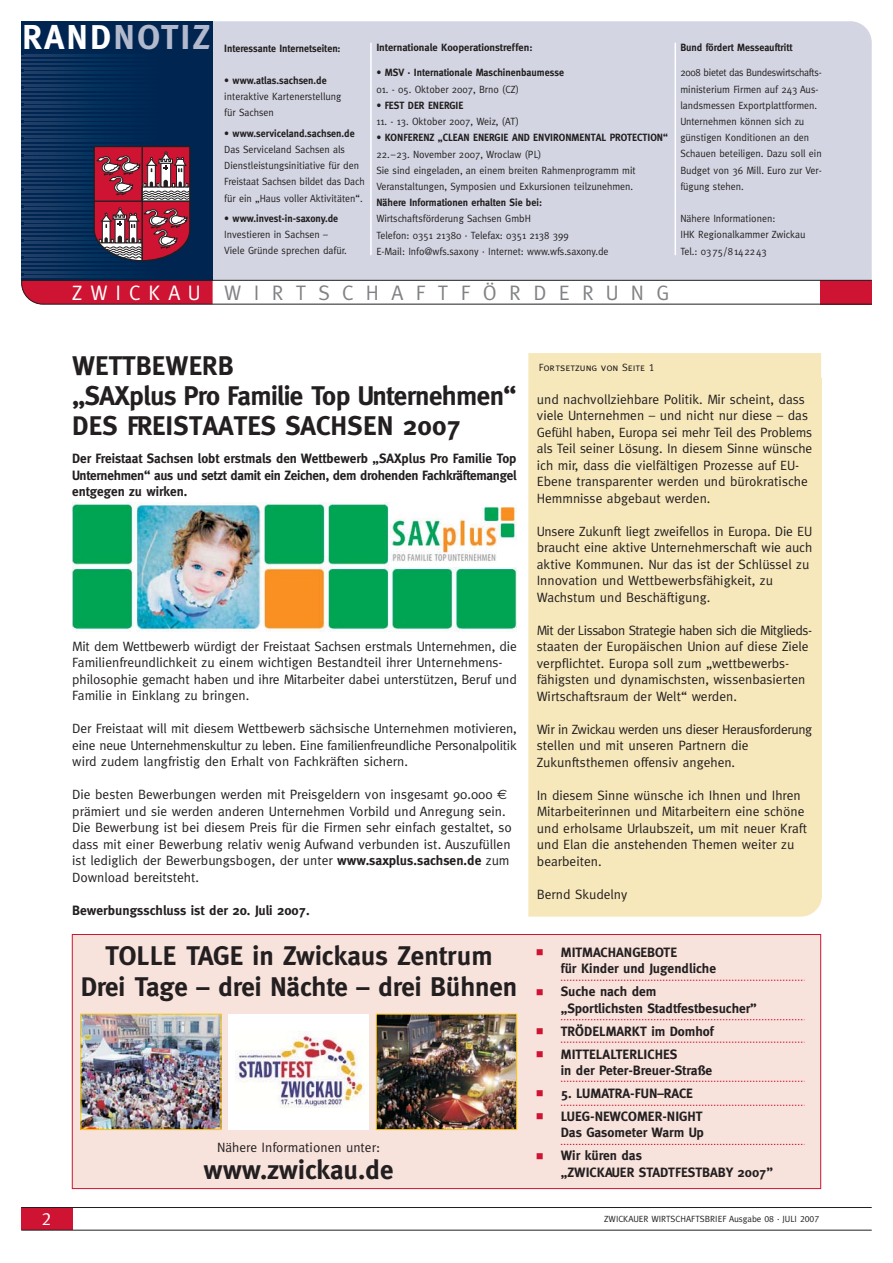
<style>
.page{position:relative;width:893px;height:1263px;background:#fff}
.page>*{position:absolute;margin:0;border:0;box-sizing:border-box;transform-origin:0 0}
.t1{font:700 34.5px "Meta";letter-spacing:.065em;color:#b3b9cc}
.t2{font:700 27px/31.2px "Meta";letter-spacing:-.005em;color:#231f20;text-align:center}
.t3{font:700 27px/30px "Meta";letter-spacing:-.025em;color:#231f20}
.t4{font:21px "Meta";letter-spacing:.585em;color:#808285}
.t5{font:21px "Meta";letter-spacing:.38em;color:#fff}
.t6{font:18px "Meta Caps";color:#fff}
.t7{font:13.5px/16.5px "Meta";color:#231f20}
.t8{font:700 13.5px/16.5px "Meta";color:#231f20}
.t9{font:10.5px/16.2px "Meta";color:#231f20;scale:.95 1}
.t10{font:700 10.5px "Meta";color:#231f20;scale:.95 1}
.t11{font:700 10.5px "Meta";color:#231f20}
.t12{font:10.5px "Meta Caps";color:#231f20}
.t13{font:9px "Meta";color:#231f20}
.s1{color:#fff}
.s2{font-weight:700}
.s3{font-family:"Euro Sans"}
.s4{font-family:"Meta Caps"}
</style>
<div class="page">
<div style="left:213px;top:21px;width:659px;height:34px;background:#d3d6e2"></div>
<div style="left:21px;top:21px;width:192px;height:259px;background:#002551"></div>
<svg style="left:21px;top:55px;width:851px;height:250px"></svg>
<div style="left:21px;top:1207px;width:51px;height:23px;background:#ce1432"></div>
<hr style="left:21px;top:1207px;width:851px;height:1px;background:#231f20">
<hr style="left:21px;top:1230px;width:851px;height:1px;background:#231f20">
<div style="left:528px;top:353px;width:294px;height:564px;background:#f7e8bb"></div>
<img style="left:72px;top:502px;width:445px;height:129px">
<div style="left:72px;top:934px;width:749px;height:255px;background:#f8e2dc;border:1px solid #ce1432"></div>
<div style="left:229px;top:1014px;width:140px;height:116px;background:#fff"></div>
<img style="left:236px;top:1033px;width:127px;height:75px">
<img style="left:83px;top:1016px;width:136px;height:111px">
<img style="left:378px;top:1016px;width:137px;height:111px">
<div style="left:376px;top:1014px;width:141px;height:115px;border:1px solid #ffcb04"></div>
<svg style="left:561px;top:980px;width:243px;height:1px"></svg>
<svg style="left:561px;top:1019px;width:243px;height:1px"></svg>
<svg style="left:561px;top:1042px;width:243px;height:1px"></svg>
<svg style="left:561px;top:1081px;width:243px;height:1px"></svg>
<svg style="left:561px;top:1105px;width:243px;height:1px"></svg>
<svg style="left:561px;top:1144px;width:243px;height:1px"></svg>
<hr style="left:370px;top:43px;width:2px;height:212px;background:#fff">
<hr style="left:675px;top:43px;width:1px;height:212px;background:#fff">
<p class="t1" style="left:22px;top:23px;width:189px"><span class="s1">RAND</span>NOTIZ</p>
<p class="t5" style="left:72px;top:284px;width:130px">ZWICKAU</p>
<p class="t10" style="left:224px;top:44px;width:124px">Interessante Internetseiten:</p>
<p class="t9" style="left:224px;top:73px;width:125px"><span class="s2">• www.atlas.sachsen.de </span>interaktive Kartenerstellung für Sachsen</p>
<p class="t9" style="left:224px;top:126px;width:149px"><span class="s2">• www.serviceland.sachsen.de </span>Das Serviceland Sachsen als Dienstleistungsinitiative für den Freistaat Sachsen bildet das Dach für ein „Haus voller Aktivitäten“.</p>
<p class="t9" style="left:224px;top:211px;width:130px"><span class="s2">• www.invest-in-saxony.de<br></span>Investieren in Sachsen –<br>Viele Gründe sprechen dafür.</p>
<p class="t11" style="left:376px;top:43px;width:158px">Internationale Kooperationstreffen:</p>
<p class="t10" style="left:376px;top:69px;width:199px">• MSV · Internationale Maschinenbaumesse</p>
<p class="t9" style="left:376px;top:82px;width:152px">01. - 05. Oktober 2007, Brno (CZ)</p>
<p class="t10" style="left:376px;top:101px;width:93px">• FEST DER ENERGIE</p>
<p class="t9" style="left:376px;top:114px;width:152px">11. - 13. Oktober 2007, Weiz, (AT)</p>
<p class="t9" style="left:376px;top:130px;width:308px"><span class="s2">• KONFERENZ „CLEAN ENERGIE AND ENVIRONMENTAL PROTECTION“ </span>22.–23. November 2007, Wroclaw (PL)<br>Sie sind eingeladen, an einem breiten Rahmenprogramm mit Veranstaltungen, Symposien und Exkursionen teilzunehmen.<br><span class="s2">Nähere Informationen erhalten Sie bei:<br></span>Wirtschaftsförderung Sachsen GmbH<br>Telefon: 0351 21380 · Telefax: 0351 2138 399<br>E-Mail: Info@wfs.saxony · Internet: www.wfs.saxony.de</p>
<p class="t4" style="left:224px;top:284px;width:446px">WIRTSCHAFTFÖRDERUNG</p>
<p class="t10" style="left:680px;top:43px;width:119px">Bund fördert Messeauftritt</p>
<p class="t9" style="left:680px;top:65px;width:150px">2008 bietet das Bundeswirtschafts&shy;ministerium Firmen auf 243 Aus&shy;landsmessen Exportplattformen.<br>Unternehmen können sich zu günstigen Konditionen an den<br>Schauen beteiligen. Dazu soll ein<br>Budget von 36 Mill. Euro zur Ver&shy;fügung stehen.</p>
<p class="t9" style="left:680px;top:211px;width:133px">Nähere Informationen:<br>IHK Regionalkammer Zwickau<br>Tel.: 0375/8142243</p>
<p class="t2" style="left:72px;top:351px;width:163px">WETTBEWERB</p>
<p class="t12" style="left:539px;top:361px;width:117px">Fortsetzung von Seite 1</p>
<p class="t3" style="left:72px;top:382px;width:446px">„SAXplus Pro Familie Top Unternehmen“<br>DES FREISTAATES SACHSEN 2007</p>
<p class="t8" style="left:72px;top:451px;width:446px;text-align:justify">Der Freistaat Sachsen lobt erstmals den Wettbewerb „SAXplus Pro Familie Top Unternehmen“ aus und setzt damit ein Zeichen, dem drohenden Fachkräftemangel entgegen zu wirken.</p>
<p class="t7" style="left:537px;top:391px;width:277px">und nachvollziehbare Politik. Mir scheint, dass viele Unternehmen – und nicht nur diese – das Gefühl haben, Europa sei mehr Teil des Problems als Teil seiner Lösung. In diesem Sinne wünsche ich mir, dass die vielfältigen Prozesse auf EU-Ebene transparenter werden und bürokratische Hemmnisse abgebaut werden.</p>
<p class="t7" style="left:537px;top:523px;width:277px">Unsere Zukunft liegt zweifellos in Europa. Die EU braucht eine aktive Unternehmerschaft wie auch aktive Kommunen. Nur das ist der Schlüssel zu Innovation und Wettbewerbsfähigkeit, zu Wachstum und Beschäftigung.</p>
<p class="t7" style="left:537px;top:622px;width:277px">Mit der Lissabon Strategie haben sich die Mitglieds&shy;staaten der Europäischen Union auf diese Ziele verpflichtet. Europa soll zum „wettbewerbs&shy;fähigsten und dynamischsten, wissenbasierten Wirtschaftsraum der Welt“ werden.</p>
<p class="t7" style="left:537px;top:721px;width:277px">Wir in Zwickau werden uns dieser Herausforderung stellen und mit unseren Partnern die<br>Zukunftsthemen offensiv angehen.</p>
<p class="t7" style="left:537px;top:787px;width:272px">In diesem Sinne wünsche ich Ihnen und Ihren Mitarbeiterinnen und Mitarbeitern eine schöne und erholsame Urlaubszeit, um mit neuer Kraft und Elan die anstehenden Themen weiter zu bearbeiten.</p>
<p class="t7" style="left:537px;top:886px;width:92px">Bernd Skudelny</p>
<p class="t7" style="left:72px;top:638px;width:446px">Mit dem Wettbewerb würdigt der Freistaat Sachsen erstmals Unternehmen, die Familienfreundlichkeit zu einem wichtigen Bestandteil ihrer Unternehmens&shy;philosophie gemacht haben und ihre Mitarbeiter dabei unterstützen, Beruf und Familie in Einklang zu bringen.</p>
<p class="t7" style="left:72px;top:721px;width:446px;text-align:justify">Der Freistaat will mit diesem Wettbewerb sächsische Unternehmen motivieren, eine neue Unternehmenskultur zu leben. Eine familienfreundliche Personalpolitik wird zudem langfristig den Erhalt von Fachkräften sichern.</p>
<p class="t7" style="left:72px;top:787px;width:441px">Die besten Bewerbungen werden mit Preisgeldern von insgesamt 90.000 <span class="s3">€ </span>prämiert und sie werden anderen Unternehmen Vorbild und Anregung sein.<br>Die Bewerbung ist bei diesem Preis für die Firmen sehr einfach gestaltet, so dass mit einer Bewerbung relativ wenig Aufwand verbunden ist. Auszufüllen ist lediglich der Bewerbungsbogen, der unter <span class="s2">www.saxplus.sachsen.de</span> zum Download bereitsteht.</p>
<p class="t8" style="left:72px;top:902px;width:239px">Bewerbungsschluss ist der 20. Juli 2007.</p>
<p class="t2" style="left:81px;top:941px;width:438px">TOLLE TAGE in Zwickaus Zentrum<br>Drei Tage – drei Nächte – drei Bühnen</p>
<p class="t7" style="left:217px;top:1140px;width:165px">Nähere Informationen unter:</p>
<p class="t2" style="left:203px;top:1156px;width:192px">www.zwickau.de</p>
<p class="t8" style="left:561px;top:945px;width:157px">MITMACHANGEBOTE<br>für Kinder und Jugendliche</p>
<p class="t8" style="left:561px;top:984px;width:197px">Suche nach dem<br>„Sportlichsten Stadtfestbesucher”</p>
<p class="t8" style="left:561px;top:1020px;width:154px;line-height:23px">TRÖDELMARKT im Domhof<br>MITTELALTERLICHES</p>
<p class="t8" style="left:561px;top:1063px;width:153px">in der Peter-Breuer-Straße</p>
<p class="t8" style="left:561px;top:1082px;width:143px;line-height:23px">5. LUMATRA-FUN–RACE<br>LUEG-NEWCOMER-NIGHT</p>
<p class="t8" style="left:561px;top:1122px;width:145px;line-height:23px">Das Gasometer Warm Up<br>Wir küren das</p>
<p class="t8" style="left:561px;top:1164px;width:214px">„ZWICKAUER STADTFESTBABY 2007”</p>
<p class="t6" style="left:42px;top:1208px;width:11px">2</p>
<p class="t13" style="left:604px;top:1215px;width:216px">ZWICKAUER WIRTSCHAFTSBRIEF Ausgabe <span class="s4">08</span> · JULI <span class="s4">2007</span></p>
</div>
